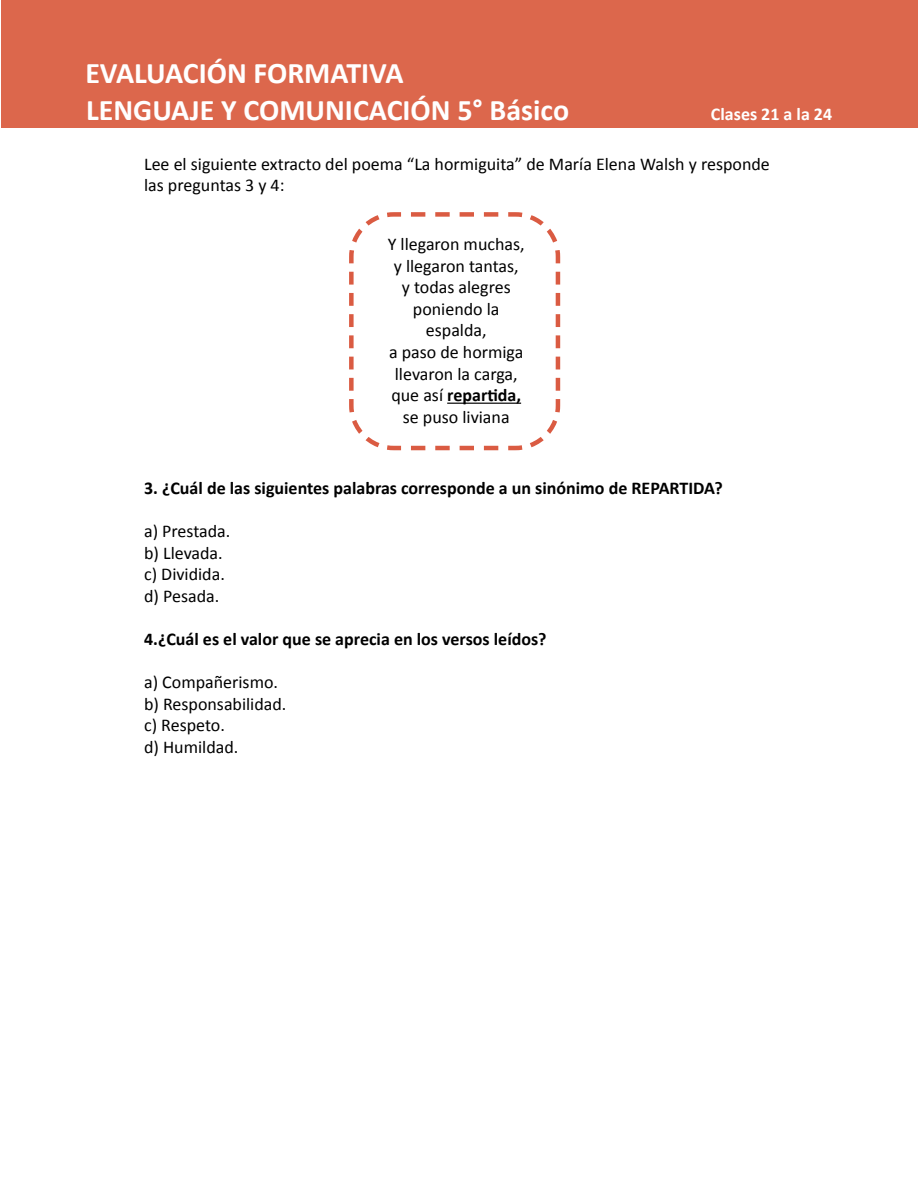
<style>
.page{position:relative;width:918px;height:1188px;background:#fff}
.page>*{position:absolute;margin:0;border:0;box-sizing:border-box;transform-origin:0 0}
.t1{font:700 30px "Calibri";color:#fff}
.t2{font:18px/21.6px "Calibri";color:#000}
.t3{font:700 18px "Calibri";color:#000}
.t4{font:700 18px "Calibri";color:#fff}
.s1{font-weight:700}
</style>
<div class="page">
<svg style="left:349px;top:212px;width:212px;height:239px"></svg>
<hr style="left:447px;top:403px;width:74px;height:1px;background:#000">
<div style="left:1px;top:0;width:917px;height:127px;background:#dc674c"></div>
<h1 class="t1" style="left:85px;top:52px;width:320px">EVALUACIÓN FORMATIVA</h1>
<h1 class="t1" style="left:86px;top:88px;width:484px">LENGUAJE Y COMUNICACIÓN 5° Básico</h1>
<p class="t4" style="left:711px;top:101px;width:123px">Clases 21 a la 24</p>
<p class="t2" style="left:144px;top:152px;width:627px">Lee el siguiente extracto del poema “La hormiguita” de María Elena Walsh y responde las preguntas 3 y 4:</p>
<p class="t2" style="left:388px;top:232px;width:138px;text-align:center">Y llegaron muchas, y llegaron tantas, y todas alegres poniendo la espalda,<br>a paso de hormiga llevaron la carga, que así <span class="s1">repartida, </span>se puso liviana</p>
<p class="t3" style="left:144px;top:475px;width:580px">3. ¿Cuál de las siguientes palabras corresponde a un sinónimo de REPARTIDA?</p>
<p class="t2" style="left:144px;top:519px;width:88px">a) Prestada. b) Llevada. c) Dividida. d) Pesada.</p>
<p class="t3" style="left:144px;top:626px;width:404px">4.¿Cuál es el valor que se aprecia en los versos leídos?</p>
<p class="t2" style="left:144px;top:671px;width:144px">a) Compañerismo. b) Responsabilidad. c) Respeto.<br>d) Humildad.</p>
</div>
